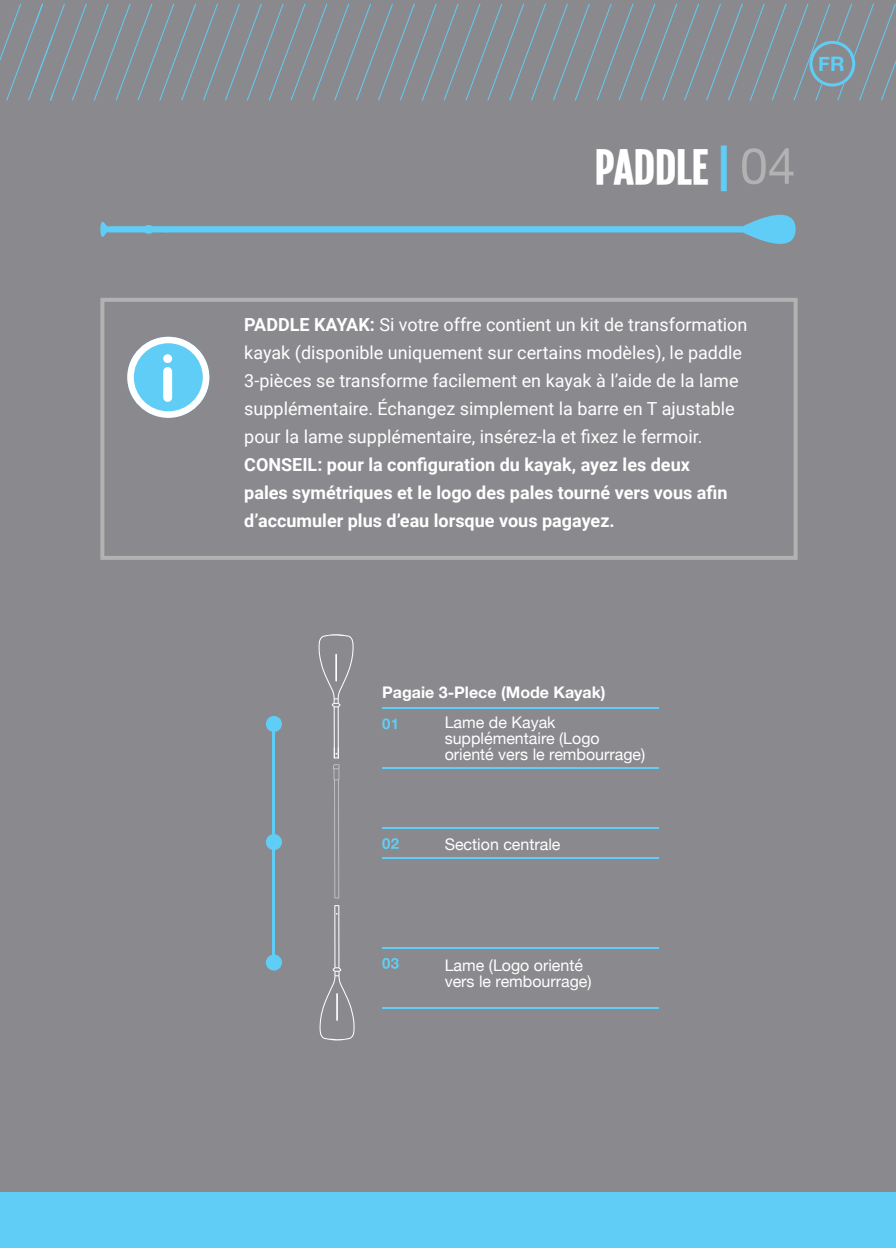
<style>
.page{position:relative;width:896px;height:1248px;background:#fff}
.page>*{position:absolute;margin:0;border:0;box-sizing:border-box;transform-origin:0 0}
.t1{font:41px "BF Cruise";color:#fff}
.t2{font:700 20px "Helvetica Neue";color:#5fcdf5}
.t3{font:18px/28px "Roboto";color:#fff}
.t4{font:16px/16px "Helvetica Neue";color:#fff}
.t5{font:700 16px "Helvetica Neue";color:#fff}
.s1{color:#5fcdf5}
.s2{font-family:"Helvetica Neue";font-size:50px;color:#b2b2b2}
.s3{font-weight:700}
</style>
<div class="page">
<div style="left:0;top:0;width:28px;height:1247px;background:#8a8a8e"></div>
<div style="left:28px;top:0;width:868px;height:1247px;background:#8a8a8e"></div>
<div style="left:0;top:1192px;width:28px;height:55px;background:#5fcdf5"></div>
<div style="left:28px;top:1192px;width:868px;height:55px;background:#5fcdf5"></div>
<svg style="left:0;top:4px;width:35px;height:96px"></svg>
<svg style="left:35px;top:4px;width:861px;height:96px"></svg>
<svg style="left:809px;top:41px;width:46px;height:45px"></svg>
<svg style="left:100px;top:214px;width:695px;height:30px"></svg>
<div style="left:100px;top:298px;width:697px;height:262px;border:4px solid #b2b2b2"></div>
<svg style="left:127px;top:337px;width:82px;height:81px"></svg>
<div style="left:266px;top:715px;width:16px;height:17px;background:#5fcdf5;border-radius:50%"></div>
<div style="left:266px;top:834px;width:16px;height:16px;background:#5fcdf5;border-radius:50%"></div>
<div style="left:266px;top:954px;width:16px;height:16px;background:#5fcdf5;border-radius:50%"></div>
<hr style="left:273px;top:724px;width:2px;height:238px;background:#5fcdf5">
<svg style="left:333px;top:764px;width:7px;height:134px"></svg>
<svg style="left:382px;top:718px;width:14px;height:11px"></svg>
<svg style="left:382px;top:838px;width:17px;height:11px"></svg>
<svg style="left:382px;top:958px;width:17px;height:10px"></svg>
<hr style="left:382px;top:707px;width:276px;height:2px;background:#5fcdf5">
<hr style="left:382px;top:767px;width:276px;height:2px;background:#5fcdf5">
<hr style="left:382px;top:827px;width:276px;height:2px;background:#5fcdf5">
<hr style="left:382px;top:857px;width:276px;height:2px;background:#5fcdf5">
<hr style="left:382px;top:947px;width:276px;height:2px;background:#5fcdf5">
<hr style="left:382px;top:1007px;width:276px;height:2px;background:#5fcdf5">
<svg style="left:319px;top:905px;width:36px;height:135px"></svg>
<svg style="left:318px;top:634px;width:36px;height:124px"></svg>
<p class="t2" style="left:818px;top:49px;width:28px">FR</p>
<p class="t1" style="left:594px;top:139px;width:203px">PADDLE <span class="s1">|</span> <span class="s2">04</span></p>
<p class="t3" style="left:244px;top:310px;width:505px"><span class="s3">PADDLE KAYAK:</span> Si votre offre contient un kit de transformation kayak (disponible uniquement sur certains modèles), le paddle 3-pièces se transforme facilement en kayak à l’aide de la lame supplémentaire. Échangez simplement la barre en T ajustable pour la lame supplémentaire, insérez-la et fixez le fermoir.<br><span class="s3">CONSEIL: pour la configuration du kayak, ayez les deux<br>pales symétriques et le logo des pales tourné vers vous afin d’accumuler plus d’eau lorsque vous pagayez.</span></p>
<p class="t5" style="left:382px;top:679px;width:225px">Pagaie 3-Plece (Mode Kayak)</p>
<p class="t4" style="left:445px;top:715px;width:202px">Lame de Kayak supplémentaire (Logo orienté vers le rembourrage)</p>
<p class="t4" style="left:445px;top:836px;width:117px">Section centrale</p>
<p class="t4" style="left:445px;top:957px;width:148px">Lame (Logo orienté vers le rembourrage)</p>
</div>
